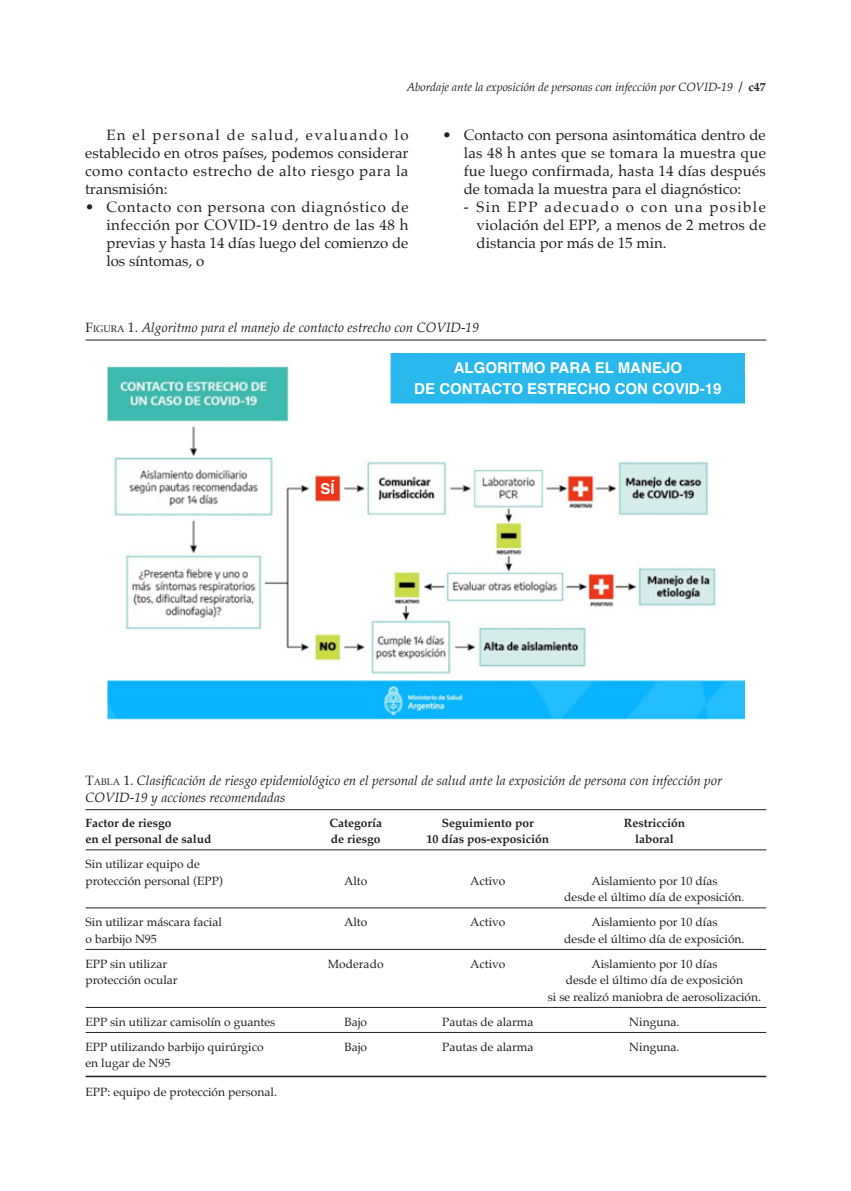
<style>
.page{position:relative;width:851px;height:1191px;background:#fff}
.page>*{position:absolute;margin:0;border:0;box-sizing:border-box;transform-origin:0 0}
._0_Texto_x10_tab_s_m{font:15px/18px "Palatino";color:#231f20;text-align:justify}
._0_Texto_x10{font:15px/18px "Palatino";letter-spacing:.04em;color:#231f20;text-align:justify}
._0_Texto_x10_Tab_cor{font:15px/18px "Palatino";letter-spacing:.015em;color:#231f20;text-align:justify}
.t1{font:700 15px/21px "Helvetica";color:#fff;text-align:center}
._9_Cuadros_Títulos_x{font:italic 13.5px/16.5px "Palatino";color:#231f20}
._9_Cuadros_textos_x8{font:12px/16.5px "Palatino";color:#231f20;text-align:center}
._9_Cuadros_textos_x8-2{font:700 12px "Palatino";color:#231f20}
.t2{font:italic 12px "Palatino";letter-spacing:-.01em;color:#231f20}
.s1{font-weight:700}
.s2{font-weight:700;font-style:normal}
.s3{font-style:normal}
.s4{font-style:normal;font-size:9.45px}
</style>
<div class="page">
<hr style="left:86px;top:809px;width:680px;height:1px;background:#231f20">
<hr style="left:86px;top:849px;width:680px;height:1px;background:#231f20">
<hr style="left:86px;top:907px;width:680px;height:1px;background:#231f20">
<hr style="left:86px;top:949px;width:680px;height:1px;background:#231f20">
<hr style="left:86px;top:1007px;width:680px;height:1px;background:#231f20">
<hr style="left:86px;top:1032px;width:680px;height:1px;background:#231f20">
<hr style="left:86px;top:1075px;width:680px;height:2px;background:#231f20">
<hr style="left:86px;top:340px;width:680px;height:1px;background:#231f20">
<img style="left:107px;top:354px;width:637px;height:366px">
<p class="t2" style="left:406px;top:77px;width:361px">Abordaje ante la exposición de personas con infección por COVID-19 <span class="s1">/</span> <span class="s2">c47</span></p>
<p class="_0_Texto_x10" style="left:85px;top:126px;width:325px;text-indent:21px">En el personal de salud, evaluando lo establecido en otros países, podemos considerar como contacto estrecho de alto riesgo para la transmisión:</p>
<p class="_0_Texto_x10_tab_s_m" style="left:106px;top:198px;width:304px;text-indent:-21px">• Contacto con persona con diagnóstico de infección por COVID-19 dentro de las 48 h previas y hasta 14 días luego del comienzo de los síntomas, o</p>
<p class="_0_Texto_x10_tab_s_m" style="left:463px;top:126px;width:303px;text-indent:-21px">• Contacto con persona asintomática dentro de las 48 h antes que se tomara la muestra que fue luego confirmada, hasta 14 días después de tomada la muestra para el diagnóstico:</p>
<p class="_0_Texto_x10_Tab_cor" style="left:476px;top:198px;width:291px;text-indent:-13px">- Sin EPP adecuado o con una posible violación del EPP, a menos de 2 metros de distancia por más de 15 min.</p>
<p class="_9_Cuadros_Títulos_x" style="left:86px;top:319px;width:395px"><span class="s3">F</span><span class="s4">IGURA</span> <span class="s3">1.</span> Algoritmo para el manejo de contacto estrecho con COVID-19</p>
<p class="t1" style="left:320px;top:478px;width:16px">SÍ</p>
<p class="t1" style="left:414px;top:357px;width:308px">ALGORITMO PARA EL MANEJO<br>DE CONTACTO ESTRECHO CON COVID-19</p>
<p class="_9_Cuadros_Títulos_x" style="left:86px;top:772px;width:638px"><span class="s3">T</span><span class="s4">ABLA</span> <span class="s3">1.</span> Clasificación de riesgo epidemiológico en el personal de salud ante la exposición de persona con infección por<br>COVID-19 y acciones recomendadas</p>
<p class="_9_Cuadros_textos_x8-2" style="left:86px;top:812px;width:88px">Factor de riesgo</p>
<p class="_9_Cuadros_textos_x8-2" style="left:329px;top:812px;width:54px">Categoría</p>
<p class="_9_Cuadros_textos_x8-2" style="left:442px;top:812px;width:93px">Seguimiento por</p>
<p class="_9_Cuadros_textos_x8-2" style="left:623px;top:812px;width:63px">Restricción</p>
<p class="_9_Cuadros_textos_x8-2" style="left:86px;top:828px;width:127px">en el personal de salud</p>
<p class="_9_Cuadros_textos_x8-2" style="left:331px;top:828px;width:51px">de riesgo</p>
<p class="_9_Cuadros_textos_x8-2" style="left:426px;top:828px;width:124px">10 días pos-exposición</p>
<p class="_9_Cuadros_textos_x8-2" style="left:635px;top:828px;width:40px">laboral</p>
<p class="_9_Cuadros_textos_x8" style="left:86px;top:855px;width:139px;text-align:left">Sin utilizar equipo de protección personal (EPP)</p>
<p class="_9_Cuadros_textos_x8" style="left:344px;top:872px;width:25px">Alto</p>
<p class="_9_Cuadros_textos_x8" style="left:470px;top:872px;width:37px">Activo</p>
<p class="_9_Cuadros_textos_x8" style="left:564px;top:872px;width:182px">Aislamiento por 10 días<br>desde el último día de exposición.</p>
<p class="_9_Cuadros_textos_x8" style="left:86px;top:913px;width:138px">Sin utilizar máscara facial</p>
<p class="_9_Cuadros_textos_x8" style="left:344px;top:913px;width:25px">Alto</p>
<p class="_9_Cuadros_textos_x8" style="left:470px;top:913px;width:37px">Activo</p>
<p class="_9_Cuadros_textos_x8" style="left:591px;top:913px;width:128px">Aislamiento por 10 días</p>
<p class="_9_Cuadros_textos_x8" style="left:86px;top:930px;width:73px">o barbijo N95</p>
<p class="_9_Cuadros_textos_x8" style="left:564px;top:930px;width:182px">desde el último día de exposición.</p>
<p class="_9_Cuadros_textos_x8" style="left:86px;top:955px;width:83px">EPP sin utilizar</p>
<p class="_9_Cuadros_textos_x8" style="left:328px;top:955px;width:57px">Moderado</p>
<p class="_9_Cuadros_textos_x8" style="left:470px;top:955px;width:37px">Activo</p>
<p class="_9_Cuadros_textos_x8" style="left:591px;top:955px;width:128px">Aislamiento por 10 días</p>
<p class="_9_Cuadros_textos_x8" style="left:86px;top:971px;width:93px">protección ocular</p>
<p class="_9_Cuadros_textos_x8" style="left:547px;top:971px;width:215px">desde el último día de exposición<br>si se realizó maniobra de aerosolización.</p>
<p class="_9_Cuadros_textos_x8" style="left:86px;top:1013px;width:191px">EPP sin utilizar camisolín o guantes</p>
<p class="_9_Cuadros_textos_x8" style="left:344px;top:1013px;width:24px">Bajo</p>
<p class="_9_Cuadros_textos_x8" style="left:442px;top:1013px;width:93px">Pautas de alarma</p>
<p class="_9_Cuadros_textos_x8" style="left:629px;top:1013px;width:52px">Ninguna.</p>
<p class="_9_Cuadros_textos_x8" style="left:86px;top:1038px;width:179px">EPP utilizando barbijo quirúrgico</p>
<p class="_9_Cuadros_textos_x8" style="left:344px;top:1038px;width:24px">Bajo</p>
<p class="_9_Cuadros_textos_x8" style="left:442px;top:1038px;width:93px">Pautas de alarma</p>
<p class="_9_Cuadros_textos_x8" style="left:629px;top:1038px;width:52px">Ninguna.</p>
<p class="_9_Cuadros_textos_x8" style="left:86px;top:1054px;width:86px">en lugar de N95</p>
<p class="_9_Cuadros_textos_x8" style="left:86px;top:1084px;width:193px">EPP: equipo de protección personal.</p>
</div>
